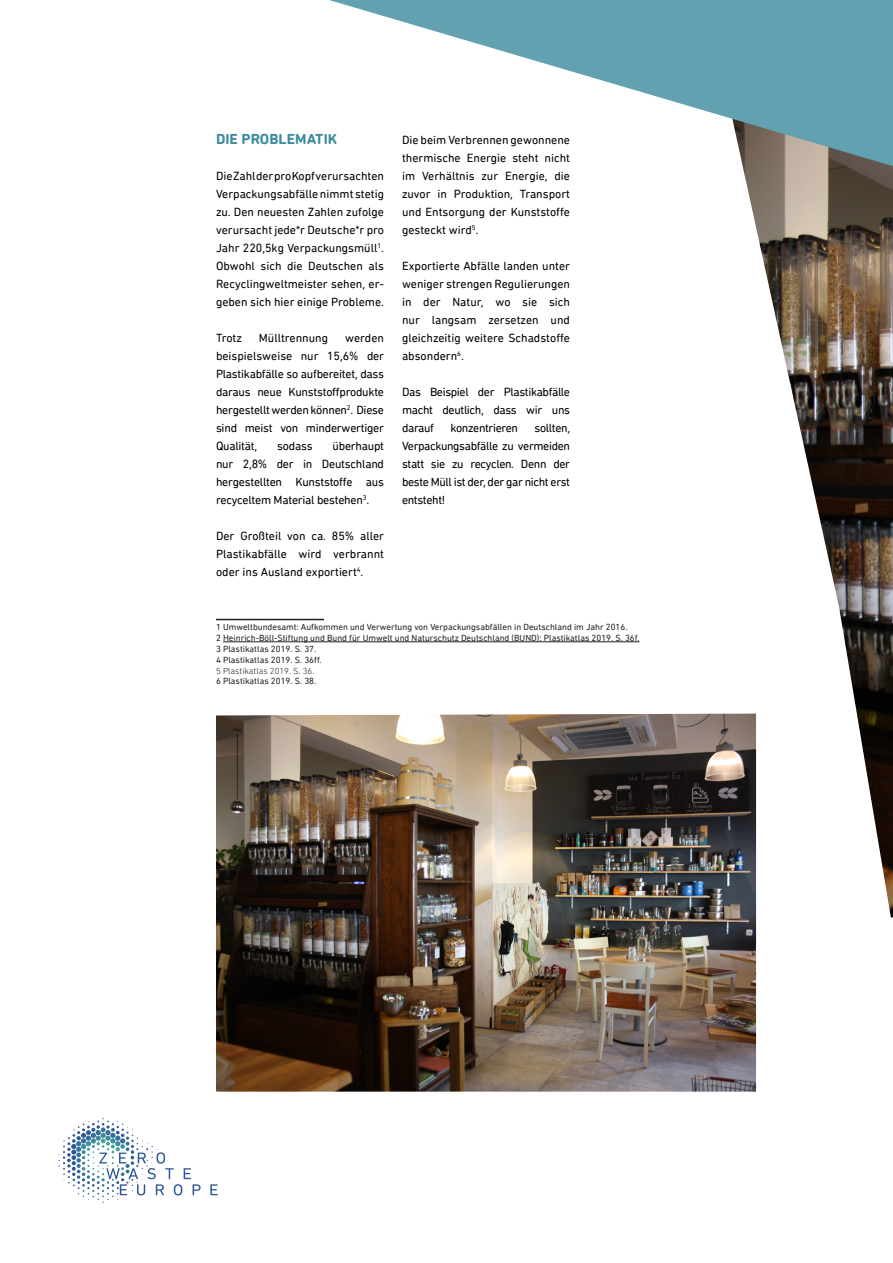
<style>
.page{position:relative;width:893px;height:1263px;background:#fff}
.page>*{position:absolute;margin:0;border:0;box-sizing:border-box;transform-origin:0 0}
.body{font:700 15px "DIN Next Rounded LT Pro";color:#3d8c9e}
.body-2{font:12px/18px "DIN Next Rounded LT Pro";letter-spacing:-.02em;color:#000;text-align:justify}
.body-3{font:12px "DIN Next Rounded LT Pro";color:#000}
.t1{font:9px "DIN Next Rounded LT Pro";color:#231f20}
.t2{font:300 9px "DIN Next Rounded LT Pro";color:#231f20}
</style>
<div class="page">
<hr style="left:216px;top:619px;width:108px;height:1px;background:#231f20">
<hr style="left:223px;top:641px;width:416px;height:1px;background:#231f20">
<img style="left:742px;top:166px;width:151px;height:751px">
<svg style="left:329px;top:0;width:564px;height:166px;fill:#62a2b0"></svg>
<svg style="left:58px;top:1118px;width:143px;height:85px"></svg>
<svg style="left:210px;top:1184px;width:8px;height:11px"></svg>
<img style="left:216px;top:713px;width:540px;height:378px">
<p class="body" style="left:216px;top:130px;width:123px">DIE PROBLEMATIK</p>
<p class="body-2" style="left:216px;top:167px;width:170px">Die Zahl der pro Kopf verursachten Verpackungsabfälle nimmt stetig zu. Den neuesten Zahlen zufolge verursacht jede*r Deutsche*r pro Jahr 220,5kg Verpackungsmüll<sup>1</sup>.<br>Obwohl sich die Deutschen als Recyclingweltmeister sehen, er&shy;geben sich hier einige Probleme.</p>
<p class="body-2" style="left:216px;top:329px;width:27px">Trotz</p>
<p class="body-3" style="left:259px;top:331px;width:71px">Mülltrennung</p>
<p class="body-2" style="left:216px;top:329px;width:170px;text-indent:129px">werden beispielsweise nur 15,6% der Plastikabfälle so aufbereitet, dass daraus neue Kunststoffprodukte hergestellt werden können<sup>2</sup>. Diese sind meist von minderwertiger Qualität,</p>
<p class="body-2" style="left:216px;top:437px;width:170px;text-indent:117px">überhaupt nur 2,8% der in Deutschland hergestellten Kunststoffe aus recyceltem Material bestehen<sup>3</sup>.</p>
<p class="body-2" style="left:216px;top:527px;width:170px">Der Großteil von ca. 85% aller Plastikabfälle wird verbrannt oder ins Ausland exportiert<sup>4</sup>.</p>
<p class="body-2" style="left:277px;top:437px;width:37px">sodass</p>
<p class="body-2" style="left:402px;top:131px;width:170px">Die beim Verbrennen gewonnene thermische Energie steht nicht im Verhältnis zur Energie, die zuvor in Produktion, Transport und Entsorgung der Kunststoffe gesteckt wird<sup>5</sup>.</p>
<p class="body-2" style="left:402px;top:257px;width:170px">Exportierte Abfälle landen unter weniger strengen Regulierungen in der Natur, wo sie sich nur langsam zersetzen und gleichzeitig weitere Schadstoffe absondern<sup>6</sup>.</p>
<p class="body-2" style="left:402px;top:383px;width:170px">Das Beispiel der Plastikabfälle macht deutlich, dass wir uns darauf</p>
<p class="body-2" style="left:402px;top:419px;width:170px;text-indent:133px">sollten, Verpackungsabfälle zu vermeiden statt sie zu recyclen. Denn der beste Müll ist der, der gar nicht erst entsteht!</p>
<p class="body-2" style="left:450px;top:419px;width:69px">konzentrieren</p>
<p class="t1" style="left:216px;top:622px;width:413px">1 Umweltbundesamt: Aufkommen und Verwertung von Verpackungsabfällen in Deutschland im Jahr 2016.</p>
<p class="t1" style="left:216px;top:633px;width:425px">2 Heinrich-Böll-Stiftung und Bund für Umwelt und Naturschutz Deutschland (BUND): Plastikatlas 2019. S. 36f.</p>
<p class="t1" style="left:216px;top:644px;width:102px">3 Plastikatlas 2019. S. 37.</p>
<p class="t1" style="left:216px;top:654px;width:107px">4 Plastikatlas 2019. S. 36ff.</p>
<p class="t2" style="left:216px;top:665px;width:100px">5 Plastikatlas 2019. S. 36.</p>
<p class="t1" style="left:216px;top:676px;width:102px">6 Plastikatlas 2019. S. 38.</p>
</div>
